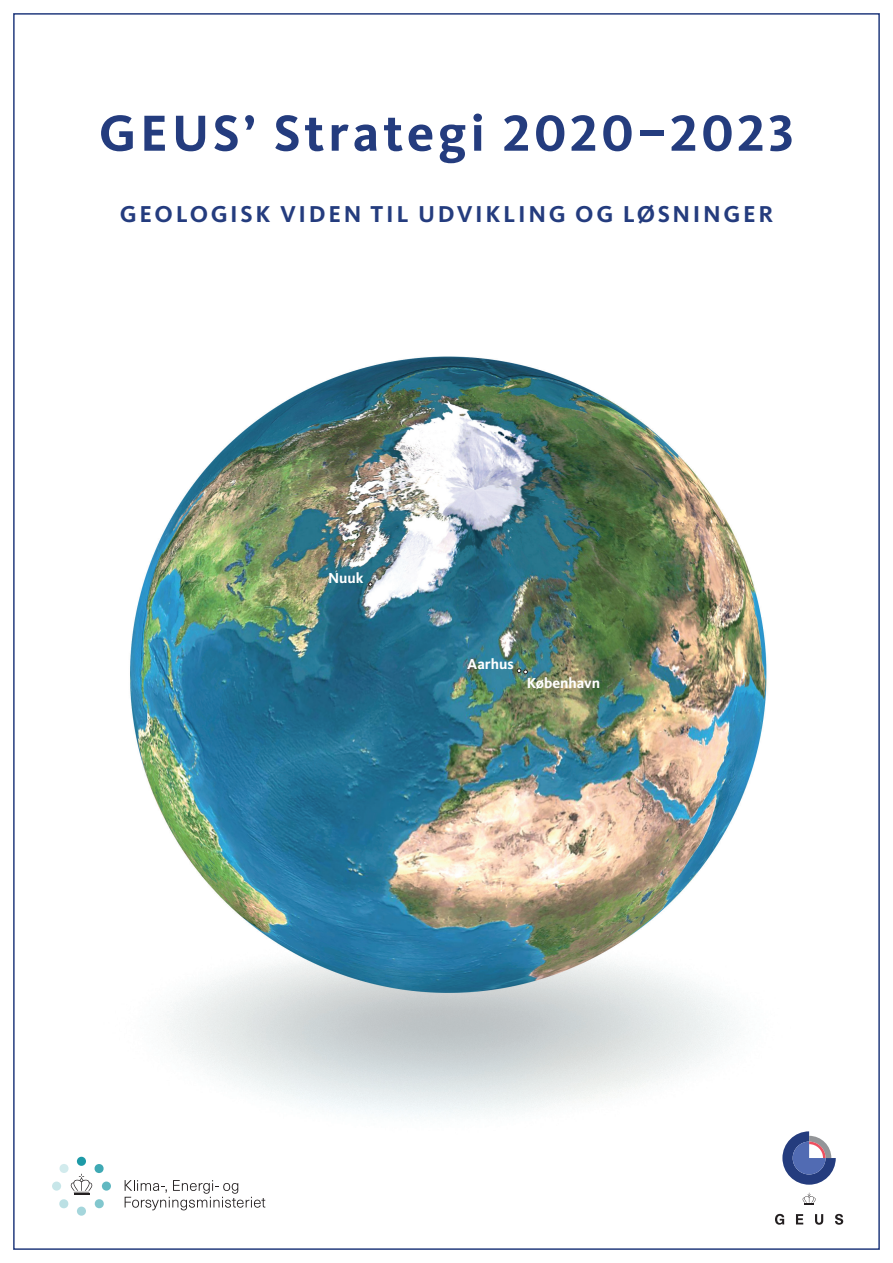
<style>
.page{position:relative;width:893px;height:1263px;background:#fff}
.page>*{position:absolute;margin:0;border:0;box-sizing:border-box;transform-origin:0 0}
.Rubrik{font:700 52.5px "Kievit Pro";letter-spacing:.075em;color:#243c7e}
.Rubrik-2{font:700 23.85px "Kievit Pro";letter-spacing:.11em;color:#243c7e}
.forsidetekst_copy{font:700 15px "Kievit Pro";color:#fff}
</style>
<div class="page">
<img style="left:52px;top:356px;width:792px;height:869px">
<svg style="left:368px;top:583px;width:4px;height:3px"></svg>
<svg style="left:125px;top:1180px;width:140px;height:30px"></svg>
<div style="left:77px;top:1157px;width:9px;height:9px;background:#1d9aa7;border-radius:50%"></div>
<div style="left:77px;top:1206px;width:9px;height:10px;background:#a5d6dc;border-radius:50%"></div>
<svg style="left:102px;top:1181px;width:9px;height:10px"></svg>
<div style="left:52px;top:1181px;width:9px;height:10px;background:#c7e6e9;border-radius:50%"></div>
<svg style="left:59px;top:1164px;width:45px;height:44px"></svg>
<svg style="left:775px;top:1214px;width:9px;height:11px"></svg>
<svg style="left:796px;top:1214px;width:7px;height:10px"></svg>
<svg style="left:815px;top:1214px;width:8px;height:11px"></svg>
<svg style="left:835px;top:1214px;width:8px;height:11px"></svg>
<svg style="left:782px;top:1131px;width:54px;height:54px"></svg>
<svg style="left:803px;top:1193px;width:13px;height:13px"></svg>
<svg style="left:517px;top:669px;width:11px;height:5px"></svg>
<p class="Rubrik" style="left:99px;top:102px;width:697px">GEUS’ Strategi 2020–2023</p>
<p class="Rubrik-2" style="left:120px;top:200px;width:655px">GEOLOGISK VIDEN TIL UDVIKLING OG LØSNINGER</p>
<p class="forsidetekst_copy" style="left:328px;top:569px;width:37px">Nuuk</p>
<p class="forsidetekst_copy" style="left:467px;top:655px;width:48px">Aarhus</p>
<p class="forsidetekst_copy" style="left:527px;top:674px;width:75px">København</p>
</div>
